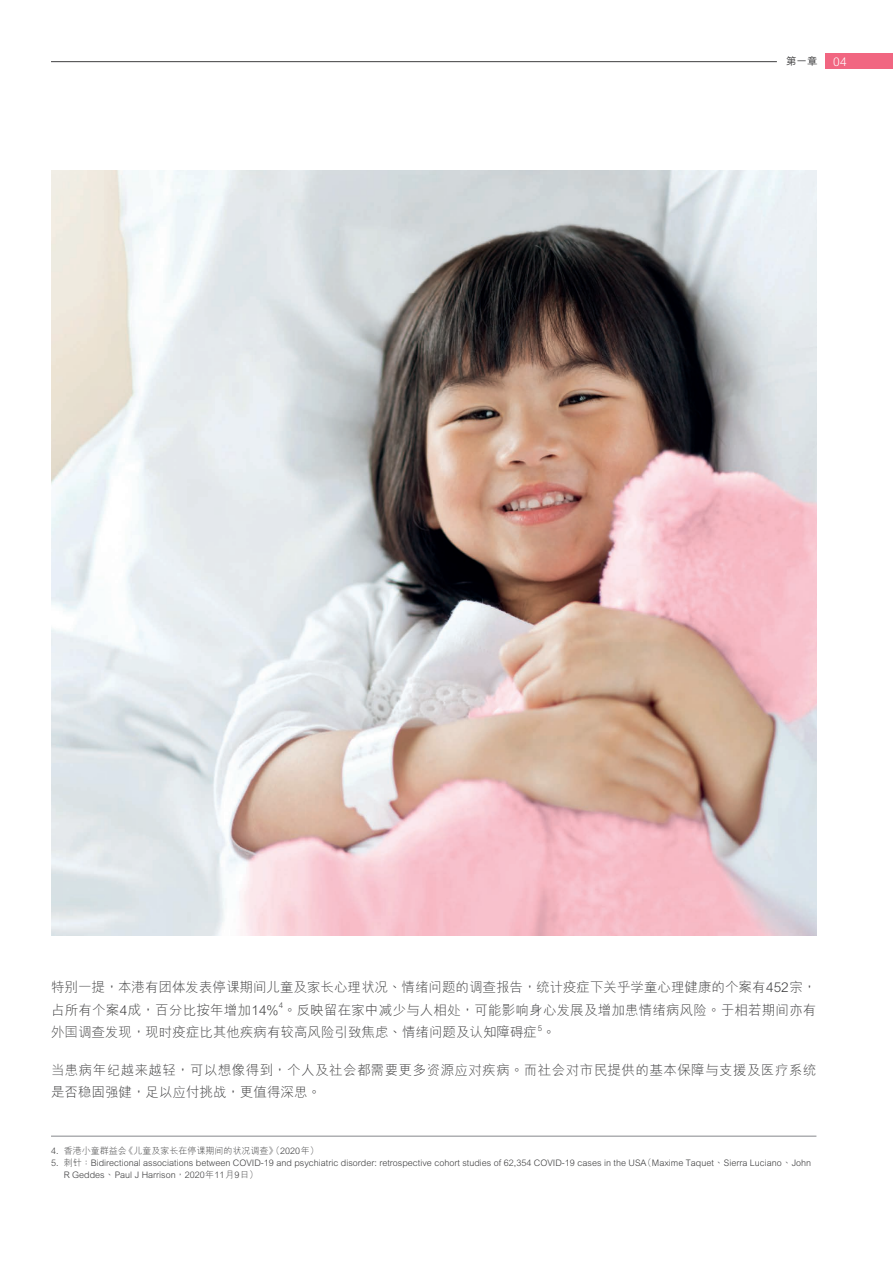
<style>
.page{position:relative;width:893px;height:1263px;background:#fff}
.page>*{position:absolute;margin:0;border:0;box-sizing:border-box;transform-origin:0 0}
.t1{font:300 13.5px/22.5px "M Hei PR Cfor HSBC";color:#3e3e3f}
.t2{font:300 13.5px/22.5px "M Hei PR Cfor HSBC";letter-spacing:.035em;color:#3e3e3f}
.t3{font:300 12px "M Hei PR Cfor HSBC";color:#fff}
.t4{font:500 10.5px "M Hei PR Cfor HSBC";color:#3e3e3f}
.t5{font:300 9px/12px "M Hei PR Cfor HSBC";color:#3e3e3f}
.t6{font:300 7.8px "M Hei PR Cfor HSBC";color:#3e3e3f}
.s1{font-family:"M Hei H Kfor HSBC"}
</style>
<div class="page">
<div style="left:825px;top:53px;width:68px;height:16px;background:#f16681"></div>
<hr style="left:51px;top:61px;width:726px;height:1px;background:#3e3e3f">
<img style="left:51px;top:170px;width:765px;height:765px">
<hr style="left:51px;top:1135px;width:765px;height:2px;background:#939598">
<p class="t4" style="left:786px;top:55px;width:33px">第一章</p>
<h2 class="t3" style="left:833px;top:55px;width:15px">04</h2>
<h1 class="t1" style="left:51px;top:976px;width:767px">特别一提<span class="s1">，</span>本港有团体发表停课期间儿童及家长心理状况丶情绪问题的调查报告<span class="s1">，</span>统计疫症下关乎学童心理健康的个案有452宗<span class="s1">，</span>占所有个案4成<span class="s1">，</span>百分比按年增加14% <span class="s1">。</span>反映留在家中减少与人相处<span class="s1">，</span>可能影响身心发展及增加患情绪病风险<span class="s1">。</span>于相若期间亦有</h1>
<p class="t6" style="left:279px;top:1001px;width:6px">4</p>
<h1 class="t1" style="left:51px;top:1021px;width:506px">外国调查发现<span class="s1">，</span>现时疫症比其他疾病有较高风险引致焦虑丶情绪问题及认知障碍症<span class="s1">。</span></h1>
<p class="t6" style="left:538px;top:1024px;width:6px">5</p>
<h1 class="t2" style="left:51px;top:1059px;width:767px">当患病年纪越来越轻<span class="s1">，</span>可以想像得到<span class="s1">，</span>个人及社会都需要更多资源应对疾病<span class="s1">。</span>而社会对市民提供的基本保障与支援及医疗系统是否稳固强健<span class="s1">，</span>足以应付挑战<span class="s1">，</span>更值得深思<span class="s1">。</span></h1>
<p class="t5" style="left:51px;top:1145px;width:269px">4. 香港小童群益会《儿童及家长在停课期间的状况调查》（2020年）</p>
<p class="t5" style="left:64px;top:1157px;width:749px;text-indent:-13px">5. 刺针<span class="s1">：</span>Bidirectional associations between COVID-19 and psychiatric disorder: retrospective cohort studies of 62,354 COVID-19 cases in the USA（Maxime Taquet丶Sierra Luciano丶John<br>R Geddes丶Paul J Harrison<span class="s1">，</span>2020年11月9日）</p>
</div>
